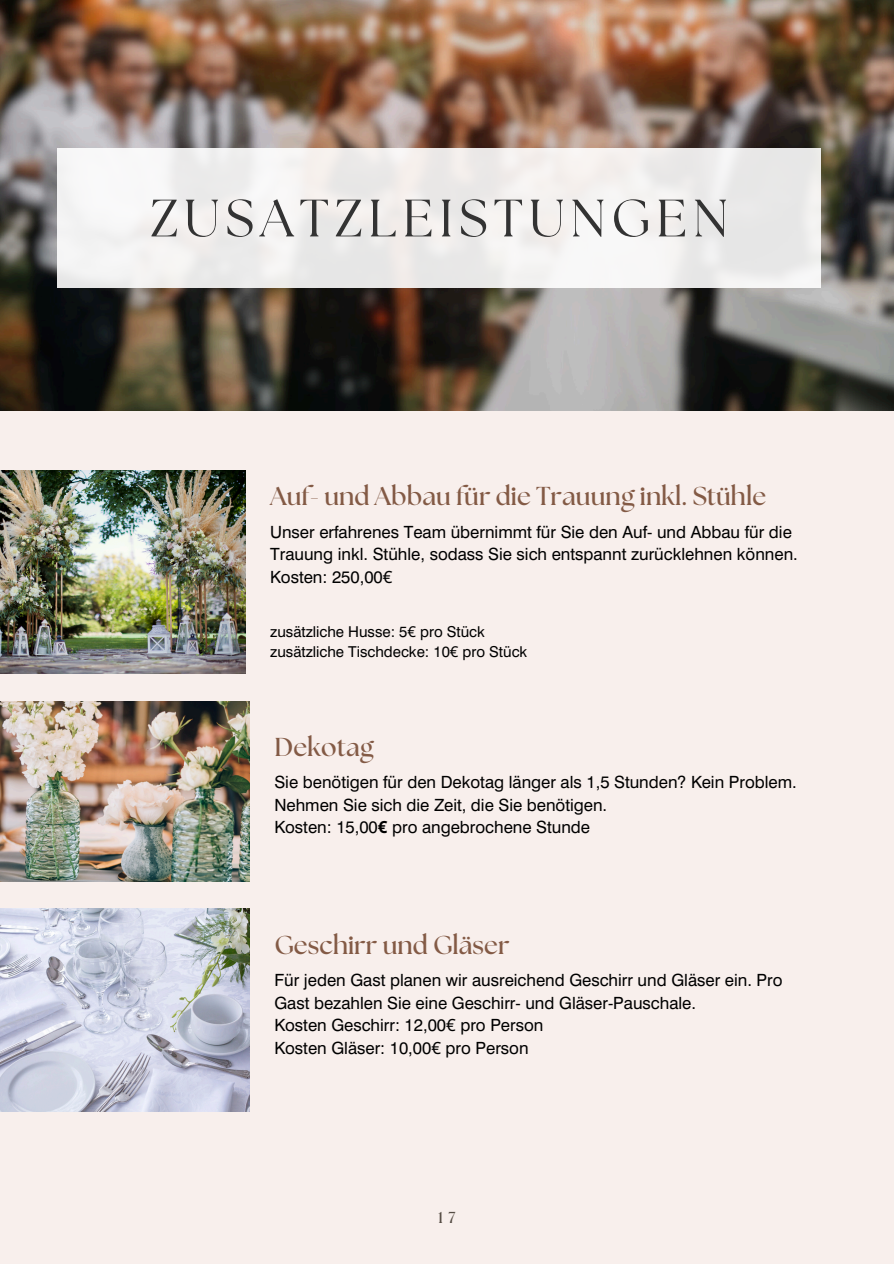
<style>
.page{position:relative;width:894px;height:1264px;background:#fff}
.page>*{position:absolute;margin:0;border:0;box-sizing:border-box;transform-origin:0 0}
.t1{font:52.5px "The Seasons";letter-spacing:.11em;color:#333}
.t2{font:700 25.95px "The Seasons";color:#835a45}
.t3{font:16.8px/22.5px "Swiss 721 Roman";color:#000}
.t4{font:700 15.9px "The Seasons";color:#544b43}
.t5{font:15px "Swiss 721 Roman";color:#000}
.s1{font-family:"Noto Sans"}
.s2{font-family:"Noto Sans";font-weight:700}
</style>
<div class="page">
<div style="left:0;top:0;width:893px;height:1263px;background:#f8efec"></div>
<img style="left:0;top:701px;width:250px;height:180px">
<img style="left:0;top:908px;width:250px;height:203px">
<img style="left:0;top:0;width:893px;height:411px">
<div style="left:58px;top:148px;width:762px;height:140px;background:#f1efed"></div>
<img style="left:0;top:470px;width:245px;height:204px">
<p class="t1" style="left:150px;top:194px;width:579px">ZUSATZLEISTUNGEN</p>
<h3 class="t2" style="left:270px;top:484px;width:497px">Auf- und Abbau für die Trauung inkl. Stühle</h3>
<h2 class="t3" style="left:270px;top:520px;width:529px">Unser erfahrenes Team übernimmt für Sie den Auf- und Abbau für die<br>Trauung inkl. Stühle, sodass Sie sich entspannt zurücklehnen können.<br>Kosten: 250,00<span class="s1">€</span></h2>
<h3 class="t5" style="left:270px;top:622px;width:216px">zusätzliche Husse: 5<span class="s1">€</span> pro Stück</h3>
<p class="t5" style="left:270px;top:642px;width:258px">zusätzliche Tischdecke: 10<span class="s1">€</span> pro Stück</p>
<h1 class="t2" style="left:274px;top:734px;width:101px">Dekotag</h1>
<p class="t3" style="left:274px;top:770px;width:523px">Sie benötigen für den Dekotag länger als 1,5 Stunden? Kein Problem.<br>Nehmen Sie sich die Zeit, die Sie benötigen.<br>Kosten: 15,00<span class="s2">€</span> pro angebrochene Stunde</p>
<p class="t2" style="left:274px;top:933px;width:237px">Geschirr und Gläser</p>
<h2 class="t3" style="left:274px;top:969px;width:509px">Für jeden Gast planen wir ausreichend Geschirr und Gläser ein. Pro Gast bezahlen Sie eine Geschirr- und Gläser-Pauschale.<br>Kosten Geschirr: 12,00<span class="s1">€</span> pro Person<br>Kosten Gläser: 10,00<span class="s1">€</span> pro Person</h2>
<h3 class="t4" style="left:438px;top:1210px;width:18px">1 7</h3>
</div>
